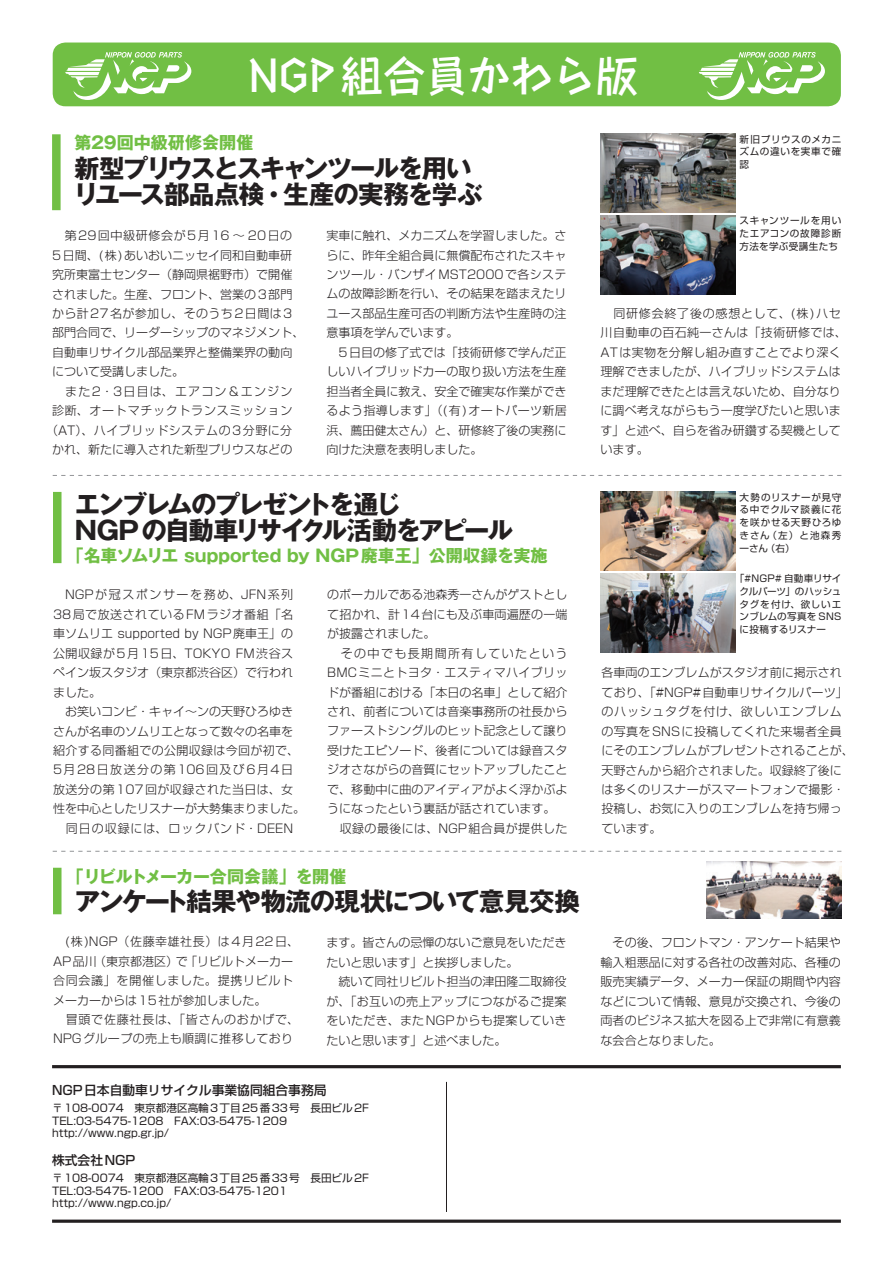
<style>
.page{position:relative;width:893px;height:1263px;background:#fff}
.page>*{position:absolute;margin:0;border:0;box-sizing:border-box;transform-origin:0 0}
.t1{font:500 42.45px "Take Std";color:#fff}
.t2{font:700 25.5px/25.5px "Gothic MB101 Pro";letter-spacing:-.065em;color:#231f20}
.t3{font:700 25.5px/25.5px "Gothic MB101 Pro";letter-spacing:-.085em;color:#231f20}
.t4{font:700 16.95px "Gothic MB101 Pro";color:#71bf44}
.t5{font:700 16.95px "Gothic MB101 Pro";letter-spacing:-.025em;color:#71bf44}
.t6{font:500 12.75px "Shin Go Pro";color:#231f20}
.t7{font:300 12px/19.5px "Shin Go Pro";color:#231f20}
.t8{font:300 12px/19.5px "Shin Go Pro";letter-spacing:.03em;color:#231f20}
.t9{font:300 12px "Shin Go Pro";letter-spacing:.04em;color:#231f20}
.t10{font:300 12px "Shin Go Pro";letter-spacing:.05em;color:#231f20}
.t11{font:300 12px "Shin Go Pro";letter-spacing:.095em;color:#231f20}
.t12{font:300 12px "Shin Go Pro";letter-spacing:.06em;color:#231f20}
.t13{font:10.65px/12.8px "Shin Go Pro";color:#231f20}
.t14{font:9.6px/12.8px "Shin Go Pro";letter-spacing:.055em;color:#231f20;text-align:justify}
.t15{font:9.6px/12.8px "Shin Go Pro";letter-spacing:.075em;color:#231f20;text-align:right}
</style>
<div class="page">
<svg style="left:52px;top:1219px;width:789px;height:4px;background:#4f4b4c"></svg>
<hr style="left:52px;top:1065px;width:789px;height:3px;background:#231f20">
<hr style="left:446px;top:1082px;width:1px;height:130px;background:#231f20">
<div style="left:53px;top:43px;width:788px;height:63px;background:#71bf44;border-radius:13px"></div>
<svg style="left:65px;top:52px;width:126px;height:48px"></svg>
<svg style="left:699px;top:52px;width:126px;height:48px"></svg>
<div style="left:52px;top:134px;width:9px;height:76px;background:#71bf44"></div>
<div style="left:53px;top:492px;width:9px;height:71px;background:#71bf44"></div>
<div style="left:53px;top:868px;width:9px;height:46px;background:#71bf44"></div>
<svg style="left:53px;top:475px;width:788px;height:1px"></svg>
<svg style="left:53px;top:851px;width:788px;height:1px"></svg>
<img style="left:601px;top:134px;width:135px;height:79px">
<img style="left:601px;top:492px;width:135px;height:78px">
<img style="left:707px;top:861px;width:135px;height:58px">
<img style="left:601px;top:216px;width:135px;height:78px">
<img style="left:601px;top:574px;width:135px;height:78px">
<h1 class="t1" style="left:249px;top:42px;width:390px">NGP組合員かわら版</h1>
<h3 class="t4" style="left:74px;top:129px;width:181px">第29回中級研修会開催</h3>
<h2 class="t2" style="left:73px;top:152px;width:411px">新型プリウスとスキャンツールを用いリユース部品点検・生産の実務を学ぶ</h2>
<p class="t14" style="left:740px;top:132px;width:103px">新旧プリウスのメカニズムの違いを実車で確認</p>
<p class="t10" style="left:52px;top:226px;width:242px">　第29回中級研修会が5月16 〜 20日の</p>
<p class="t7" style="left:52px;top:244px;width:242px">5日間、(株)あいおいニッセイ同和自動車研</p>
<p class="t7" style="left:52px;top:263px;width:242px">究所東富士センター（静岡県裾野市）で開催</p>
<p class="t7" style="left:52px;top:283px;width:242px">されました。生産、フロント、営業の3部門</p>
<p class="t8" style="left:52px;top:302px;width:242px">から計27名が参加し、そのうち2日間は3</p>
<p class="t7" style="left:52px;top:322px;width:254px">部門合同で、リーダーシップのマネジメント、</p>
<p class="t7" style="left:52px;top:341px;width:242px">自動車リサイクル部品業界と整備業界の動向</p>
<p class="t7" style="left:52px;top:361px;width:134px">について受講しました。</p>
<p class="t11" style="left:52px;top:381px;width:242px">　また2・3日目は、エアコン＆エンジン</p>
<p class="t12" style="left:52px;top:401px;width:242px">診断、オートマチックトランスミッション</p>
<p class="t9" style="left:46px;top:420px;width:248px">（AT）、ハイブリッドシステムの3分野に分</p>
<p class="t7" style="left:52px;top:438px;width:242px">かれ、新たに導入された新型プリウスなどの</p>
<p class="t7" style="left:326px;top:224px;width:242px">実車に触れ、メカニズムを学習しました。さらに、昨年全組合員に無償配布されたスキャンツール・バンザイMST2000で各システムの故障診断を行い、その結果を踏まえたリユース部品生産可否の判断方法や生産時の注意事項を学んでいます。<br>　5日目の修了式では「技術研修で学んだ正しいハイブリッドカーの取り扱い方法を生産担当者全員に教え、安全で確実な作業ができるよう指導します」（(有)オートパーツ新居浜、薦田健太さん）と、研修終了後の実務に向けた決意を表明しました。</p>
<h2 class="t3" style="left:75px;top:489px;width:439px">エンブレムのプレゼントを通じ<br>NGP の自動車リサイクル活動をアピール</h2>
<h3 class="t4" style="left:67px;top:542px;width:482px">「名車ソムリエ supported by NGP廃車王」公開収録を実施</h3>
<p class="t7" style="left:53px;top:584px;width:254px">　NGPが冠スポンサーを務め、JFN系列<br>38局で放送されているFMラジオ番組「名車ソムリエ supported by NGP廃車王」の公開収録が5月15日、TOKYO FM渋谷スペイン坂スタジオ（東京都渋谷区）で行われました。<br>　お笑いコンビ・キャイ〜ンの天野ひろゆきさんが名車のソムリエとなって数々の名車を紹介する同番組での公開収録は今回が初で、<br>5月28日放送分の第106回及び6月4日放送分の第107回が収録された当日は、女性を中心としたリスナーが大勢集まりました。　同日の収録には、ロックバンド・DEEN</p>
<p class="t7" style="left:327px;top:583px;width:242px">のボーカルである池森秀一さんがゲストとして招かれ、計14台にも及ぶ車両遍歴の一端が披露されました。<br>　その中でも長期間所有していたという<br>BMCミニとトヨタ・エスティマハイブリッドが番組における「本日の名車」として紹介され、前者については音楽事務所の社長からファーストシングルのヒット記念として譲り受けたエピソード、後者については録音スタジオさながらの音質にセットアップしたことで、移動中に曲のアイディアがよく浮かぶようになったという裏話が話されています。　収録の最後には、NGP組合員が提供した</p>
<h3 class="t5" style="left:67px;top:862px;width:281px">「リビルトメーカー合同会議」を開催</h3>
<h2 class="t2" style="left:74px;top:886px;width:507px">アンケート結果や物流の現状について意見交換</h2>
<p class="t14" style="left:740px;top:213px;width:103px">スキャンツールを用いたエアコンの故障診断方法を学ぶ受講生たち</p>
<p class="t7" style="left:601px;top:302px;width:248px">　同研修会終了後の感想として、(株)ハセ川自動車の百石純一さんは「技術研修では、<br>ATは実物を分解し組み直すことでより深く理解できましたが、ハイブリッドシステムはまだ理解できたとは言えないため、自分なりに調べ考えながらもう一度学びたいと思います」と述べ、自らを省み研鑽する契機としています。</p>
<p class="t15" style="left:740px;top:489px;width:103px">大勢のリスナーが見守る中でクルマ談義に花を咲かせる天野ひろゆ（左）と池森秀</p>
<p class="t14" style="left:766px;top:528px;width:30px;text-indent:-26px">きさん<br>（右(</p>
<p class="t14" style="left:740px;top:540px;width:30px">一さん</p>
<p class="t14" style="left:740px;top:571px;width:103px;text-indent:-5px">「#NGP# 自動車リサイクルパーツ」のハッシュタグを付け、欲しいエンブレムの写真を SNSに投稿するリスナー</p>
<p class="t7" style="left:602px;top:661px;width:254px">各車両のエンブレムがスタジオ前に掲示されており、「#NGP#自動車リサイクルパーツ「のハッシュタグを付け、欲しいエンブレムの写真をSNSに投稿してくれた来場者全員にそのエンブレムがプレゼントされることが、天野さんから紹介されました。収録終了後には多くのリスナーがスマートフォンで撮影・投稿し、お気に入りのエンブレムを持ち帰っています。</p>
<p class="t7" style="left:185px;top:930px;width:116px;text-indent:-132px">　(株)NGP（佐藤幸雄社長）は4月22日、「リビルトメーカー</p>
<p class="t7" style="left:94px;top:950px;width:86px">（東京都港区）</p>
<p class="t8" style="left:53px;top:950px;width:248px">AP品川<br>合同会議」を開催しました。提携リビルトメーカーからは15社が参加しました。<br>　冒頭で佐藤社長は、「皆さんのおかげで、<br>NPGグループの売上も順調に推移しており</p>
<p class="t7" style="left:176px;top:950px;width:14px">で</p>
<p class="t7" style="left:326px;top:931px;width:242px">ます。皆さんの忌憚のないご意見をいただきたいと思います」と挨拶しました。<br>　続いて同社リビルト担当の津田隆二取締役が、「お互いの売上アップにつながるご提案をいただき、またNGPからも提案していきたいと思います」と述べました。</p>
<p class="t7" style="left:601px;top:931px;width:242px;text-align:justify">　その後、フロントマン・アンケート結果や輸入粗悪品に対する各社の改善対応、各種の販売実績データ、メーカー保証の期間や内容などについて情報、意見が交換され、今後の両者のビジネス拡大を図る上で非常に有意義な会合となりました。</p>
<p class="t6" style="left:52px;top:1079px;width:276px">NGP日本自動車リサイクル事業協同組合事務局</p>
<p class="t13" style="left:52px;top:1100px;width:318px">〒108-0074　東京都港区高輪3丁目25番33号　長田ビル2F<br>TEL:03-5475-1208　FAX:03-5475-1209 http://www.ngp.gr j p. /</p>
<p class="t6" style="left:52px;top:1149px;width:85px">株式会社NGP</p>
<p class="t13" style="left:52px;top:1170px;width:318px">〒108-0074　東京都港区高輪3丁目25番33号　長田ビル2F<br>TEL:03-5475-1200　FAX:03-5475-1201 http://www.ngp.co j p. /</p>
</div>
